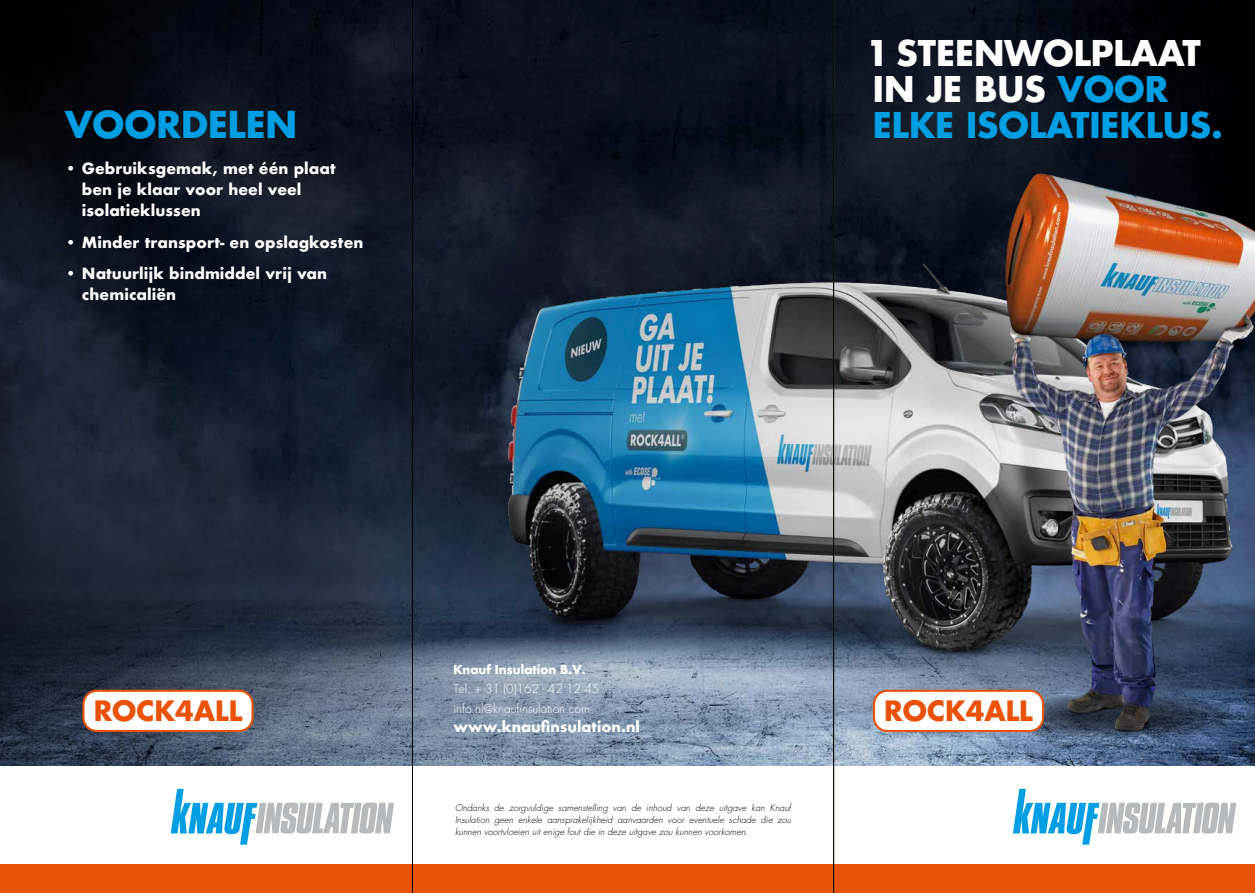
<style>
.page{position:relative;width:1255px;height:893px;background:#fff}
.page>*{position:absolute;margin:0;border:0;box-sizing:border-box;transform-origin:0 0}
.t1{font:700 36px "Futura Std";color:#009ee3}
.t2{font:700 34.5px/36px "Futura Std";color:#fff}
.t3{font:700 27.3px "Futura Std";color:#e95208}
.t4{font:700 15px/21px "Futura";letter-spacing:.005em;color:#fff}
.t5{font:700 14.25px "Futura";letter-spacing:.005em;color:#fff}
.t6{font:300 12px/19.5px "Futura Std";color:#fff}
.t7{font:700 12px "Futura Std";color:#fff}
.t8{font:italic 300 9px/12px "Futura";letter-spacing:.005em;color:#000;text-align:justify}
.s1{color:#009ee3}
</style>
<div class="page">
<svg style="left:1013px;top:789px;width:223px;height:56px"></svg>
<svg style="left:171px;top:789px;width:223px;height:56px"></svg>
<div style="left:0;top:864px;width:1254px;height:29px;background:#e95208"></div>
<hr style="left:412px;top:0;width:1px;height:893px;background:#000">
<hr style="left:833px;top:0;width:1px;height:893px;background:#000">
<img style="left:0;top:0;width:1254px;height:765px">
<div style="left:83px;top:691px;width:169px;height:40px;background:#fff;border-radius:13px"></div>
<div style="left:82px;top:690px;width:171px;height:42px;border:2px solid #e95208;border-radius:13px"></div>
<div style="left:874px;top:691px;width:168px;height:40px;background:#fff;border-radius:13px"></div>
<div style="left:873px;top:690px;width:171px;height:42px;border:2px solid #e95208;border-radius:13px"></div>
<h1 class="t1" style="left:65px;top:101px;width:233px">VOORDELEN</h1>
<h3 class="t4" style="left:82px;top:158px;width:255px;text-indent:-17px">• Gebruiksgemak, met één plaat ben je klaar voor heel veel isolatieklussen</h3>
<h3 class="t4" style="left:65px;top:232px;width:300px">• Minder transport- en opslagkosten</h3>
<h3 class="t4" style="left:82px;top:263px;width:247px;text-indent:-17px">• Natuurlijk bindmiddel vrij van chemicaliën</h3>
<h2 class="t2" style="left:865px;top:34px;width:358px">1 STEENWOLPLAAT<br>IN JE BUS <span class="s1">VOOR<br>ELKE ISOLATIEKLUS.</span></h2>
<h3 class="t7" style="left:453px;top:661px;width:134px">Knauf Insulation B.V.</h3>
<h3 class="t6" style="left:453px;top:679px;width:147px">Tel: + 31 (0)162 - 42 12 45 info.nl@knaufinsulation.com</h3>
<h3 class="t5" style="left:453px;top:716px;width:188px">www.knaufinsulation.nl</h3>
<h3 class="t3" style="left:94px;top:693px;width:150px">ROCK4ALL</h3>
<h3 class="t3" style="left:884px;top:693px;width:150px">ROCK4ALL</h3>
<p class="t8" style="left:455px;top:802px;width:337px">Ondanks de zorgvuldige samenstelling van de inhoud van deze uitgave kan Knauf Insulation geen enkele aansprakelijkheid aanvaarden voor eventuele schade die zou kunnen voortvloeien uit enige fout die in deze uitgave zou kunnen voorkomen.</p>
</div>
